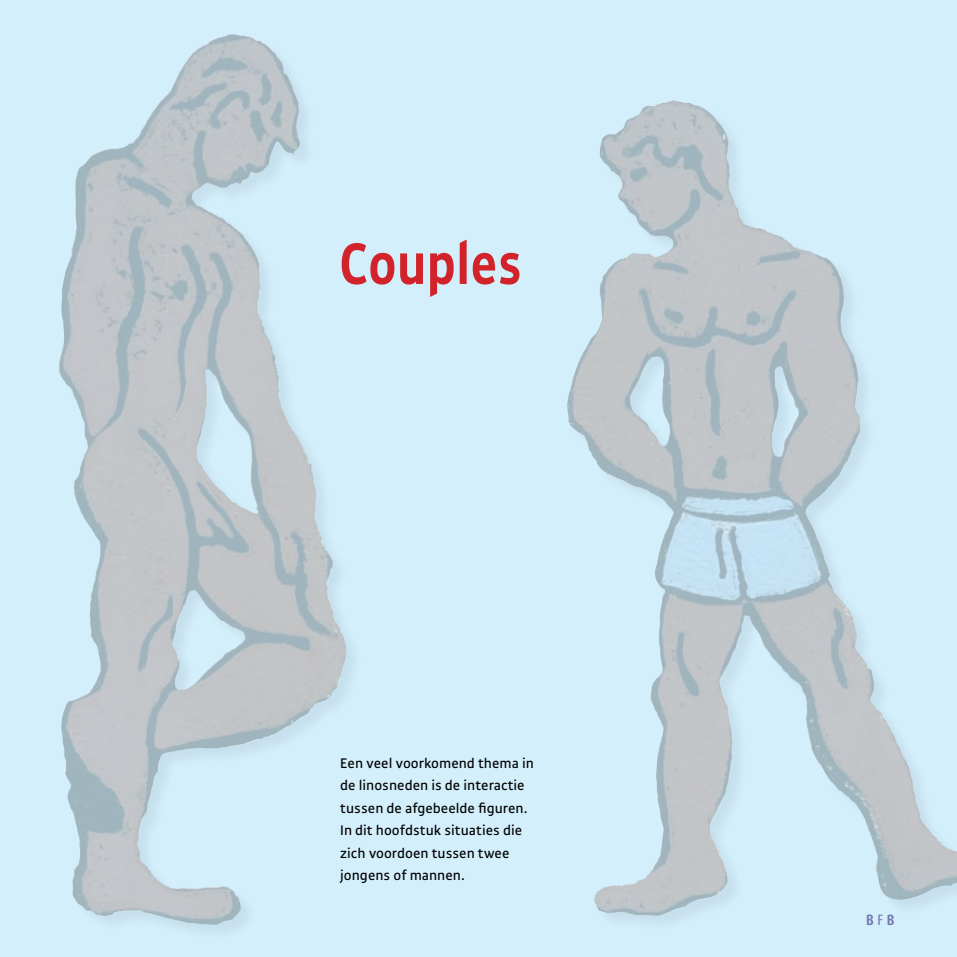
<style>
.page{position:relative;width:957px;height:957px;background:#d4effc}
.page>*{position:absolute;margin:0;border:0;box-sizing:border-box;transform-origin:0 0}
.t1{font:700 63px "Gak Sans";color:#d2232a;scale:.85 1}
.t2{font:15px/22.5px "Gak Sans";color:#000}
.t3{font:700 15px "Dax Condensed";color:#7578b0}
.s1{font-weight:400}
</style>
<div class="page">
<div style="left:60px;top:35px;width:303px;height:906px;background:#000;opacity:.25"></div>
<img style="left:59px;top:34px;width:170px;height:882px">
<div style="left:568px;top:101px;width:389px;height:832px;background:#000;opacity:.25"></div>
<img style="left:567px;top:100px;width:106px;height:559px">
<h1 class="t1" style="left:339px;top:229px;width:217px">Couples</h1>
<p class="t2" style="left:340px;top:752px;width:195px">Een veel voorkomend thema in de linosneden is de interactie tussen de afgebeelde figuren.<br>In dit hoofdstuk situaties die zich voordoen tussen twee jongens of mannen.</p>
<p class="t3" style="left:866px;top:911px;width:30px">B <span class="s1">F</span>B</p>
</div>
